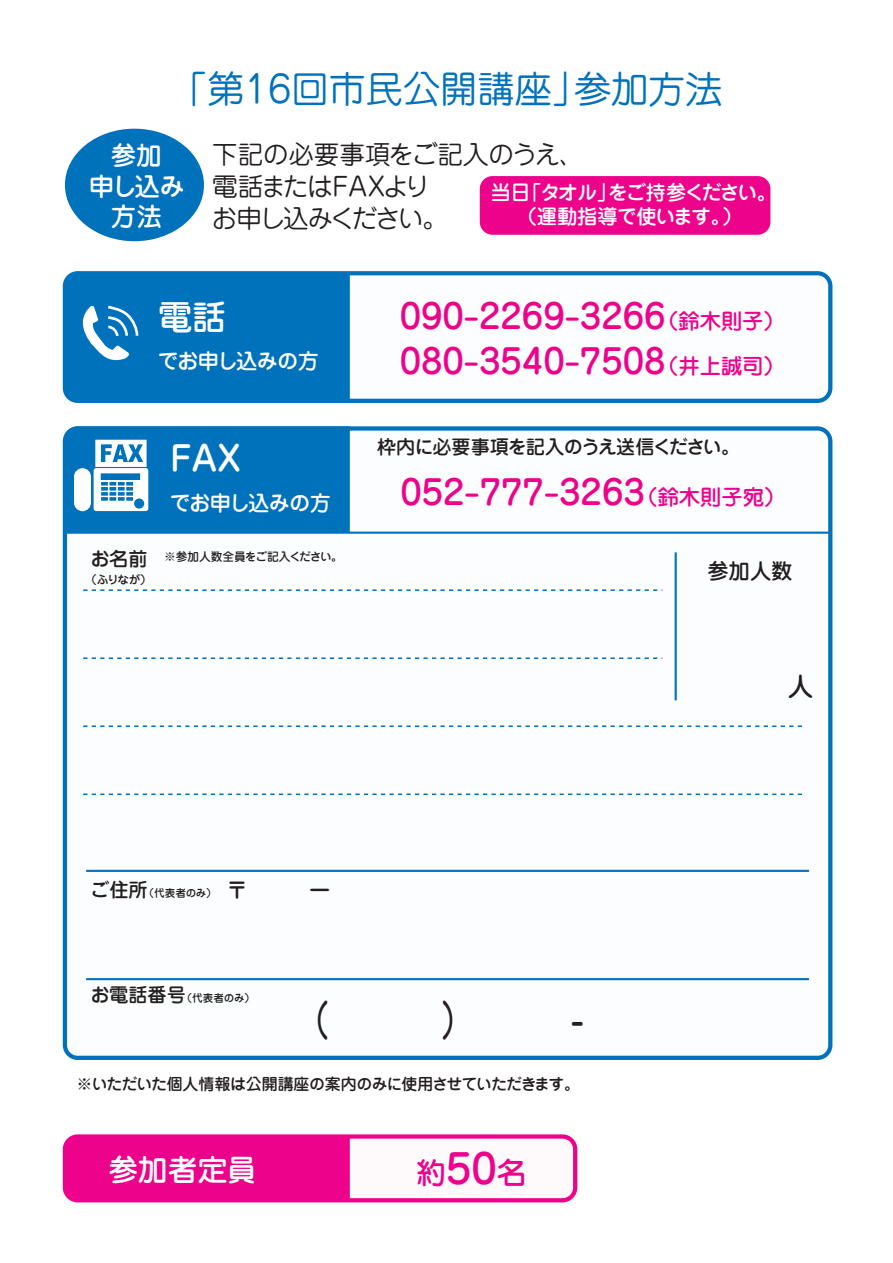
<style>
.page{position:relative;width:893px;height:1263px;background:#fff}
.page>*{position:absolute;margin:0;border:0;box-sizing:border-box;transform-origin:0 0}
.t1{font:37.2px "Jun 201 Pro";color:#0072bc}
.t2{font:500 34.05px/44.7px "Jun 34 Pro";color:#ed028c}
.t3{font:500 34.05px "Jun 34 Pro";color:#fff}
.t4{font:500 29.7px "Jun 34 Pro";color:#fff}
.t5{font:500 29.7px "Jun 34 Pro";color:#ed028c}
.t6{font:25.5px/32px "Jun 201 Pro";letter-spacing:-.035em;color:#231f20}
.t7{font:500 25.5px/30.6px "Jun 34 Pro";letter-spacing:-.03em;color:#fff;text-align:center}
.t8{font:500 25.5px "Jun 34 Pro";color:#231f20}
.t9{font:500 21.3px "Jun 34 Pro";letter-spacing:-.045em;color:#fff}
.t10{font:500 21.3px "Jun 34 Pro";color:#231f20}
.t11{font:500 20.25px/24.3px "Jun 34 Pro";letter-spacing:-.055em;color:#fff;text-align:center}
.t12{font:500 19.2px "Jun 34 Pro";letter-spacing:-.045em;color:#231f20}
.t13{font:500 15.9px "Jun 34 Pro";letter-spacing:-.05em;color:#231f20}
.t14{font:500 11.7px "Jun 34 Pro";letter-spacing:-.02em;color:#231f20}
.t15{font:500 11.7px "Jun 34 Pro";letter-spacing:-.06em;color:#231f20}
.t16{font:500 10.65px "Jun 34 Pro";letter-spacing:-.01em;color:#231f20}
.s1{font-size:21.3px}
.s2{font-size:19.2px}
.s3{font-size:40.35px}
</style>
<div class="page">
<div style="left:65px;top:1136px;width:510px;height:64px;background:#fefafc;border-radius:13px"></div>
<div style="left:63px;top:1134px;width:514px;height:68px;border:4px solid #ed028c;border-radius:13px"></div>
<div style="left:65px;top:1136px;width:285px;height:64px;background:#ed028c"></div>
<div style="left:65px;top:428px;width:765px;height:630px;background:#fbfdfe;border-radius:13px"></div>
<div style="left:63px;top:426px;width:769px;height:634px;border:4px solid #0072bc;border-radius:13px"></div>
<div style="left:65px;top:273px;width:765px;height:128px;background:#fbfdfe;border-radius:13px"></div>
<div style="left:63px;top:271px;width:769px;height:132px;border:4px solid #0072bc;border-radius:13px"></div>
<hr style="left:65px;top:532px;width:765px;height:2px;background:#0072bc">
<hr style="left:86px;top:870px;width:723px;height:2px;background:#0072bc">
<hr style="left:86px;top:978px;width:723px;height:2px;background:#0072bc">
<div style="left:65px;top:129px;width:139px;height:112px;background:#0072bc;border-radius:50%"></div>
<hr style="left:675px;top:552px;width:2px;height:148px;background:#0072bc">
<div style="left:65px;top:273px;width:285px;height:128px;background:#0072bc"></div>
<svg style="left:65px;top:426px;width:285px;height:106px"></svg>
<svg style="left:83px;top:589px;width:579px;height:2px"></svg>
<svg style="left:83px;top:657px;width:579px;height:2px"></svg>
<svg style="left:83px;top:725px;width:719px;height:2px"></svg>
<svg style="left:83px;top:793px;width:719px;height:2px"></svg>
<div style="left:480px;top:176px;width:290px;height:59px;background:#ed028c;border-radius:13px"></div>
<p class="t1" style="left:170px;top:59px;width:554px">「第16回市民公開講座」参加方法</p>
<p class="t7" style="left:89px;top:138px;width:98px">参加<br>申し込み方法</p>
<p class="t6" style="left:212px;top:136px;width:374px">下記の必要事項をご記入のうえ、電話またはFAXより<br>お申し込みください。</p>
<p class="t11" style="left:491px;top:178px;width:287px">当日「タオル」をご持参ください。（運動指導で使います。）</p>
<p class="t3" style="left:158px;top:290px;width:70px">電話</p>
<p class="t9" style="left:157px;top:344px;width:163px">でお申し込みの方</p>
<p class="t12" style="left:91px;top:544px;width:58px">お名前</p>
<p class="t15" style="left:85px;top:570px;width:68px">（ふりなが）</p>
<p class="t3" style="left:170px;top:431px;width:72px">FAX</p>
<p class="t9" style="left:169px;top:486px;width:163px">でお申し込みの方</p>
<p class="t14" style="left:164px;top:547px;width:180px">※参加人数全員をご記入ください。</p>
<p class="t2" style="left:400px;top:291px;width:387px">090-2269-3266<span class="s1">（鈴木則子）<br></span>080-3540-7508<span class="s1">（井上誠司）</span></p>
<p class="t12" style="left:377px;top:432px;width:365px">枠内に必要事項を記入のうえ送信ください。</p>
<p class="t2" style="left:400px;top:466px;width:386px">052-777-3263<span class="s1">（鈴木則子宛）</span></p>
<p class="t10" style="left:707px;top:554px;width:87px">参加人数</p>
<p class="t8" style="left:788px;top:666px;width:27px">人</p>
<p class="t16" style="left:90px;top:884px;width:128px"><span class="s2">ご住所</span>（代表者のみ）</p>
<p class="t16" style="left:91px;top:989px;width:166px"><span class="s2">お電話番号</span>（代表者のみ）</p>
<p class="t13" style="left:77px;top:1071px;width:505px">※いただいた個人情報は公開講座の案内のみに使用させていただきます。</p>
<p class="t4" style="left:108px;top:1146px;width:150px">参加者定員</p>
<p class="t5" style="left:416px;top:1149px;width:112px">約<span class="s3">50</span>名</p>
</div>
